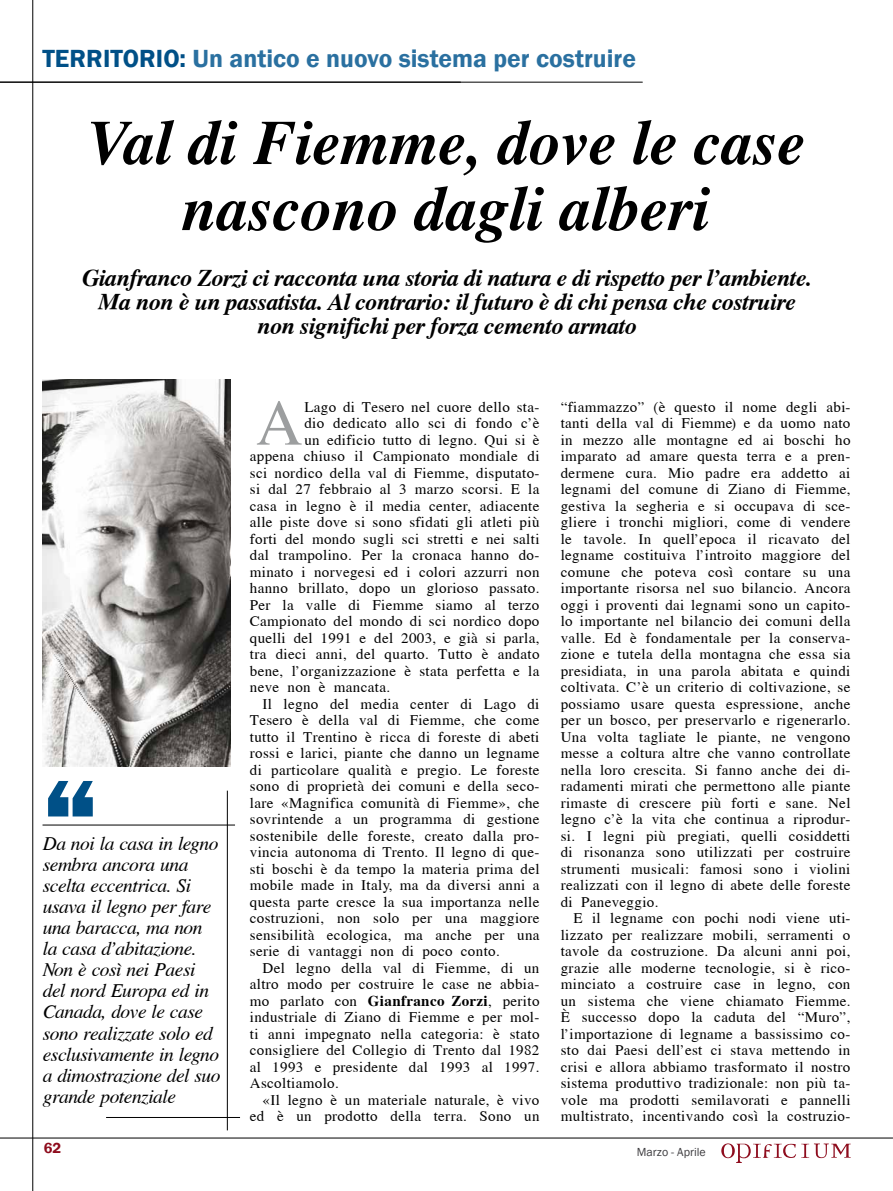
<style>
.page{position:relative;width:893px;height:1191px;background:#fff}
.page>*{position:absolute;margin:0;border:0;box-sizing:border-box;transform-origin:0 0}
.t1{font:800 124.5px "Franklin Gothic";color:#005087}
.t2{font:64.8px "Cardiff";color:#9c9e9f}
.t3{font:italic 700 63px/66px "Cardiff";color:#000;text-align:center}
.t4{font:600 25.5px "Franklin Gothic";color:#2a70a0}
.t5{font:italic 700 24px/24px "Cardiff";letter-spacing:-.02em;color:#000;text-align:center}
.t6{font:italic 19.5px/21px "Cardiff";letter-spacing:-.025em;color:#000}
.t7{font:15px/16.5px "Cardiff";letter-spacing:.025em;color:#000;text-align:justify}
.t8{font:600 15px "Franklin Gothic";color:#8e0c1d}
.t9{font:12px "Franklin Gothic";color:#3e3d40}
.s1{color:#005087}
.s2{font-weight:700}
</style>
<div class="page">
<hr style="left:0;top:1137px;width:893px;height:1px;background:#000">
<hr style="left:33px;top:0;width:1px;height:1191px;background:#000">
<svg style="left:721px;top:1143px;width:130px;height:20px"></svg>
<hr style="left:0;top:82px;width:642px;height:1px;background:#000">
<img style="left:43px;top:379px;width:187px;height:387px">
<hr style="left:43px;top:824px;width:192px;height:1px;background:#000">
<hr style="left:227px;top:790px;width:1px;height:340px;background:#000">
<hr style="left:106px;top:1117px;width:134px;height:1px;background:#000">
<h3 class="t4" style="left:43px;top:43px;width:595px"><span class="s1">Territorio:</span> Un antico e nuovo sistema per costruire</h3>
<h3 class="t3" style="left:87px;top:109px;width:721px">Val di Fiemme, dove le case nascono dagli alberi</h3>
<h3 class="t5" style="left:83px;top:265px;width:732px">Gianfranco Zorzi ci racconta una storia di natura e di rispetto per l’ambiente.<br>Ma non è un passatista. Al contrario: il futuro è di chi pensa che costruire non significhi per forza cemento armato</h3>
<h1 class="t1" style="left:42px;top:741px;width:59px">“</h1>
<p class="t6" style="left:43px;top:833px;width:179px">Da noi la casa in legno sembra ancora una scelta eccentrica. Si usava il legno per fare una baracca, ma non la casa d’abitazione.<br>Non è così nei Paesi del nord Europa ed in<br>Canada, dove le case sono realizzate solo ed esclusivamente in legno a dimostrazione del suo grande potenziale</p>
<h2 class="t2" style="left:256px;top:386px;width:46px">A</h2>
<p class="t7" style="left:304px;top:398px;width:237px">Lago di Tesero nel cuore dello sta-</p>
<p class="t7" style="left:304px;top:415px;width:237px">dio dedicato allo sci di fondo c’è</p>
<p class="t7" style="left:304px;top:431px;width:237px">un edificio tutto di legno. Qui si è</p>
<p class="t7" style="left:250px;top:448px;width:291px">appena chiuso il Campionato mondiale di</p>
<p class="t7" style="left:250px;top:464px;width:291px">sci nordico della val di Fiemme, disputato-</p>
<p class="t7" style="left:250px;top:481px;width:291px">si dal 27 febbraio al 3 marzo scorsi. E la</p>
<p class="t7" style="left:250px;top:497px;width:291px">casa in legno è il media center, adiacente</p>
<p class="t7" style="left:250px;top:514px;width:291px">alle piste dove si sono sfidati gli atleti più</p>
<p class="t7" style="left:250px;top:530px;width:291px">forti del mondo sugli sci stretti e nei salti</p>
<p class="t7" style="left:250px;top:547px;width:291px">dal trampolino. Per la cronaca hanno do-</p>
<p class="t7" style="left:250px;top:563px;width:291px">minato i norvegesi ed i colori azzurri non</p>
<p class="t7" style="left:250px;top:580px;width:291px">hanno brillato, dopo un glorioso passato.</p>
<p class="t7" style="left:250px;top:596px;width:291px">Per la valle di Fiemme siamo al terzo</p>
<p class="t7" style="left:250px;top:613px;width:291px">Campionato del mondo di sci nordico dopo</p>
<p class="t7" style="left:250px;top:629px;width:291px">quelli del 1991 e del 2003, e già si parla,</p>
<p class="t7" style="left:250px;top:646px;width:291px">tra dieci anni, del quarto. Tutto è andato</p>
<p class="t7" style="left:250px;top:662px;width:291px">bene, l’organizzazione è stata perfetta e la</p>
<p class="t7" style="left:250px;top:679px;width:142px">neve non è mancata.</p>
<p class="t7" style="left:263px;top:695px;width:278px">Il legno del media center di Lago di</p>
<p class="t7" style="left:250px;top:712px;width:291px">Tesero è della val di Fiemme, che come</p>
<p class="t7" style="left:250px;top:728px;width:291px">tutto il Trentino è ricca di foreste di abeti</p>
<p class="t7" style="left:250px;top:745px;width:291px">rossi e larici, piante che danno un legname</p>
<p class="t7" style="left:250px;top:761px;width:291px">di particolare qualità e pregio. Le foreste</p>
<p class="t7" style="left:250px;top:778px;width:291px">sono di proprietà dei comuni e della seco-</p>
<p class="t7" style="left:250px;top:794px;width:291px">lare «Magnifica comunità di Fiemme», che</p>
<p class="t7" style="left:250px;top:811px;width:291px">sovrintende a un programma di gestione</p>
<p class="t7" style="left:250px;top:827px;width:291px">sostenibile delle foreste, creato dalla pro-</p>
<p class="t7" style="left:250px;top:844px;width:291px">vincia autonoma di Trento. Il legno di que-</p>
<p class="t7" style="left:250px;top:860px;width:291px">sti boschi è da tempo la materia prima del</p>
<p class="t7" style="left:250px;top:877px;width:291px">mobile made in Italy, ma da diversi anni a</p>
<p class="t7" style="left:250px;top:893px;width:291px">questa parte cresce la sua importanza nelle</p>
<p class="t7" style="left:250px;top:910px;width:291px">costruzioni, non solo per una maggiore</p>
<p class="t7" style="left:250px;top:926px;width:291px">sensibilità ecologica, ma anche per una</p>
<p class="t7" style="left:250px;top:943px;width:251px">serie di vantaggi non di poco conto.</p>
<p class="t7" style="left:263px;top:959px;width:278px">Del legno della val di Fiemme, di un</p>
<p class="t7" style="left:250px;top:976px;width:291px">altro modo per costruire le case ne abbia-</p>
<p class="t7" style="left:250px;top:992px;width:291px">mo parlato con <span class="s2">Gianfranco Zorzi</span>, perito</p>
<p class="t7" style="left:250px;top:1009px;width:291px">industriale di Ziano di Fiemme e per mol-</p>
<p class="t7" style="left:250px;top:1025px;width:291px">ti anni impegnato nella categoria: è stato</p>
<p class="t7" style="left:250px;top:1042px;width:291px">consigliere del Collegio di Trento dal 1982</p>
<p class="t7" style="left:250px;top:1058px;width:291px">al 1993 e presidente dal 1993 al 1997.</p>
<p class="t7" style="left:250px;top:1075px;width:90px">Ascoltiamolo.</p>
<p class="t7" style="left:263px;top:1091px;width:278px">«Il legno è un materiale naturale, è vivo</p>
<p class="t7" style="left:250px;top:1108px;width:291px">ed è un prodotto della terra. Sono un</p>
<p class="t7" style="left:561px;top:398px;width:291px">“fiammazzo” (è questo il nome degli abi&shy;tanti della val di Fiemme) e da uomo nato in mezzo alle montagne ed ai boschi ho imparato ad amare questa terra e a pren&shy;dermene cura. Mio padre era addetto ai legnami del comune di Ziano di Fiemme, gestiva la segheria e si occupava di sce&shy;gliere i tronchi migliori, come di vendere le tavole. In quell’epoca il ricavato del legname costituiva l’introito maggiore del comune che poteva così contare su una importante risorsa nel suo bilancio. Ancora oggi i proventi dai legnami sono un capito&shy;lo importante nel bilancio dei comuni della valle. Ed è fondamentale per la conserva&shy;zione e tutela della montagna che essa sia presidiata, in una parola abitata e quindi coltivata. C’è un criterio di coltivazione, se possiamo usare questa espressione, anche per un bosco, per preservarlo e rigenerarlo.<br>Una volta tagliate le piante, ne vengono messe a coltura altre che vanno controllate nella loro crescita. Si fanno anche dei di&shy;radamenti mirati che permettono alle piante rimaste di crescere più forti e sane. Nel legno c’è la vita che continua a riprodur&shy;si. I legni più pregiati, quelli cosiddetti di risonanza sono utilizzati per costruire strumenti musicali: famosi sono i violini realizzati con il legno di abete delle foreste di Paneveggio.</p>
<p class="t7" style="left:561px;top:910px;width:291px;text-indent:13px">E il legname con pochi nodi viene uti&shy;lizzato per realizzare mobili, serramenti o tavole da costruzione. Da alcuni anni poi, grazie alle moderne tecnologie, si è rico&shy;minciato a costruire case in legno, con un sistema che viene chiamato Fiemme.<br>È successo dopo la caduta del “Muro”, l’importazione di legname a bassissimo co&shy;sto dai Paesi dell’est ci stava mettendo in crisi e allora abbiamo trasformato il nostro sistema produttivo tradizionale: non più ta&shy;vole ma prodotti semilavorati e pannelli multistrato, incentivando così la costruzio-</p>
<p class="t8" style="left:44px;top:1138px;width:19px">62</p>
<p class="t9" style="left:637px;top:1144px;width:70px">Marzo - Aprile</p>
</div>
